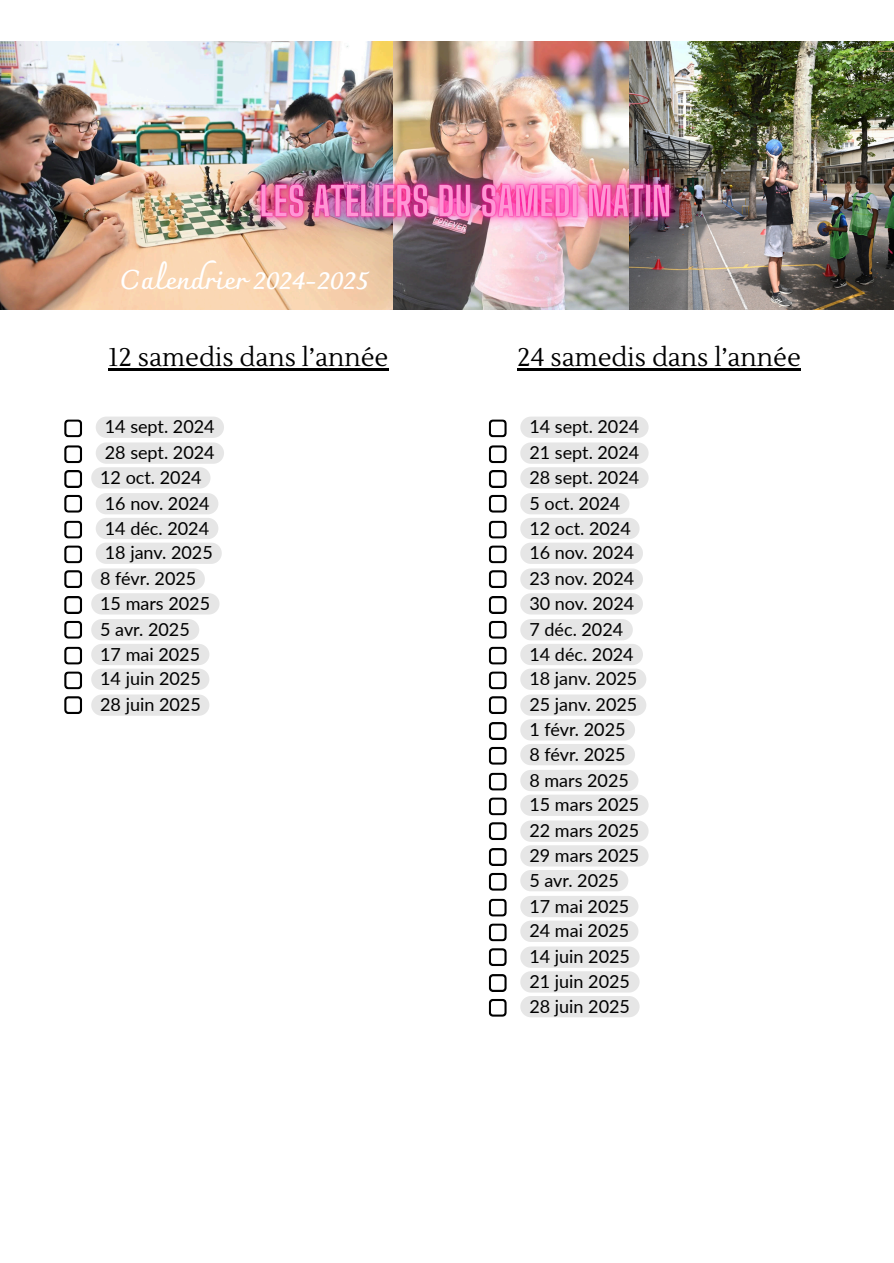
<style>
.page{position:relative;width:894px;height:1263px;background:#fff}
.page>*{position:absolute;margin:0;border:0;box-sizing:border-box;transform-origin:0 0}
.t1{font:700 27.15px "Charmonman";color:#fff}
.t2{font:25.5px "Lustria";color:#000}
.t3{font:18px "Lato";color:#000}
</style>
<div class="page">
<img style="left:0;top:42px;width:393px;height:267px">
<img style="left:393px;top:42px;width:500px;height:267px">
<img style="left:215px;top:132px;width:500px;height:138px">
<hr style="left:108px;top:368px;width:280px;height:2px;background:#000">
<hr style="left:517px;top:368px;width:283px;height:2px;background:#000">
<svg style="left:64px;top:419px;width:18px;height:18px"></svg>
<svg style="left:64px;top:445px;width:18px;height:18px"></svg>
<svg style="left:64px;top:470px;width:18px;height:18px"></svg>
<svg style="left:64px;top:495px;width:18px;height:18px"></svg>
<svg style="left:64px;top:521px;width:18px;height:18px"></svg>
<svg style="left:64px;top:545px;width:18px;height:18px"></svg>
<svg style="left:64px;top:570px;width:18px;height:18px"></svg>
<svg style="left:64px;top:596px;width:18px;height:18px"></svg>
<svg style="left:64px;top:621px;width:18px;height:18px"></svg>
<svg style="left:64px;top:647px;width:18px;height:18px"></svg>
<svg style="left:64px;top:671px;width:18px;height:18px"></svg>
<svg style="left:64px;top:696px;width:18px;height:18px"></svg>
<svg style="left:91px;top:417px;width:133px;height:299px"></svg>
<svg style="left:488px;top:419px;width:18px;height:18px"></svg>
<svg style="left:488px;top:445px;width:18px;height:18px"></svg>
<svg style="left:488px;top:470px;width:18px;height:18px"></svg>
<svg style="left:488px;top:495px;width:18px;height:18px"></svg>
<svg style="left:488px;top:521px;width:18px;height:18px"></svg>
<svg style="left:488px;top:545px;width:18px;height:18px"></svg>
<svg style="left:488px;top:570px;width:18px;height:18px"></svg>
<svg style="left:488px;top:596px;width:18px;height:18px"></svg>
<svg style="left:488px;top:621px;width:18px;height:18px"></svg>
<svg style="left:488px;top:647px;width:18px;height:18px"></svg>
<svg style="left:488px;top:671px;width:18px;height:18px"></svg>
<svg style="left:488px;top:696px;width:18px;height:18px"></svg>
<svg style="left:488px;top:722px;width:18px;height:18px"></svg>
<svg style="left:488px;top:747px;width:18px;height:18px"></svg>
<svg style="left:488px;top:773px;width:18px;height:18px"></svg>
<svg style="left:488px;top:797px;width:18px;height:18px"></svg>
<svg style="left:488px;top:822px;width:18px;height:18px"></svg>
<svg style="left:488px;top:848px;width:18px;height:18px"></svg>
<svg style="left:488px;top:873px;width:18px;height:18px"></svg>
<svg style="left:488px;top:899px;width:18px;height:18px"></svg>
<svg style="left:488px;top:923px;width:18px;height:18px"></svg>
<svg style="left:488px;top:948px;width:18px;height:18px"></svg>
<svg style="left:488px;top:974px;width:18px;height:18px"></svg>
<svg style="left:488px;top:999px;width:18px;height:18px"></svg>
<svg style="left:520px;top:417px;width:128px;height:600px"></svg>
<p class="t1" style="left:120px;top:264px;width:250px">Calendrier 2024-2025</p>
<p class="t2" style="left:108px;top:341px;width:281px">12 samedis dans l’année</p>
<p class="t2" style="left:517px;top:341px;width:285px">24 samedis dans l’année</p>
<p class="t3" style="left:105px;top:416px;width:111px">14 sept. 2024</p>
<p class="t3" style="left:105px;top:441px;width:111px">28 sept. 2024</p>
<p class="t3" style="left:100px;top:466px;width:103px">12 oct. 2024</p>
<p class="t3" style="left:105px;top:492px;width:106px">16 nov. 2024</p>
<p class="t3" style="left:105px;top:517px;width:106px">14 déc. 2024</p>
<p class="t3" style="left:105px;top:542px;width:109px">18 janv. 2025</p>
<p class="t3" style="left:100px;top:567px;width:98px">8 févr. 2025</p>
<p class="t3" style="left:100px;top:592px;width:111px">15 mars 2025</p>
<p class="t3" style="left:100px;top:618px;width:91px">5 avr. 2025</p>
<p class="t3" style="left:100px;top:643px;width:101px">17 mai 2025</p>
<p class="t3" style="left:100px;top:668px;width:102px">14 juin 2025</p>
<p class="t3" style="left:100px;top:693px;width:102px">28 juin 2025</p>
<p class="t3" style="left:529px;top:416px;width:111px">14 sept. 2024</p>
<p class="t3" style="left:529px;top:441px;width:111px">21 sept. 2024</p>
<p class="t3" style="left:529px;top:466px;width:111px">28 sept. 2024</p>
<p class="t3" style="left:529px;top:492px;width:92px">5 oct. 2024</p>
<p class="t3" style="left:529px;top:517px;width:103px">12 oct. 2024</p>
<p class="t3" style="left:529px;top:542px;width:106px">16 nov. 2024</p>
<p class="t3" style="left:529px;top:567px;width:106px">23 nov. 2024</p>
<p class="t3" style="left:529px;top:592px;width:106px">30 nov. 2024</p>
<p class="t3" style="left:529px;top:618px;width:95px">7 déc. 2024</p>
<p class="t3" style="left:529px;top:643px;width:106px">14 déc. 2024</p>
<p class="t3" style="left:529px;top:668px;width:109px">18 janv. 2025</p>
<p class="t3" style="left:529px;top:693px;width:109px">25 janv. 2025</p>
<p class="t3" style="left:529px;top:718px;width:98px">1 févr. 2025</p>
<p class="t3" style="left:529px;top:743px;width:98px">8 févr. 2025</p>
<p class="t3" style="left:529px;top:769px;width:101px">8 mars 2025</p>
<p class="t3" style="left:529px;top:794px;width:111px">15 mars 2025</p>
<p class="t3" style="left:529px;top:819px;width:111px">22 mars 2025</p>
<p class="t3" style="left:529px;top:844px;width:111px">29 mars 2025</p>
<p class="t3" style="left:529px;top:869px;width:91px">5 avr. 2025</p>
<p class="t3" style="left:529px;top:895px;width:101px">17 mai 2025</p>
<p class="t3" style="left:529px;top:920px;width:101px">24 mai 2025</p>
<p class="t3" style="left:529px;top:945px;width:102px">14 juin 2025</p>
<p class="t3" style="left:529px;top:970px;width:102px">21 juin 2025</p>
<p class="t3" style="left:529px;top:995px;width:102px">28 juin 2025</p>
</div>
